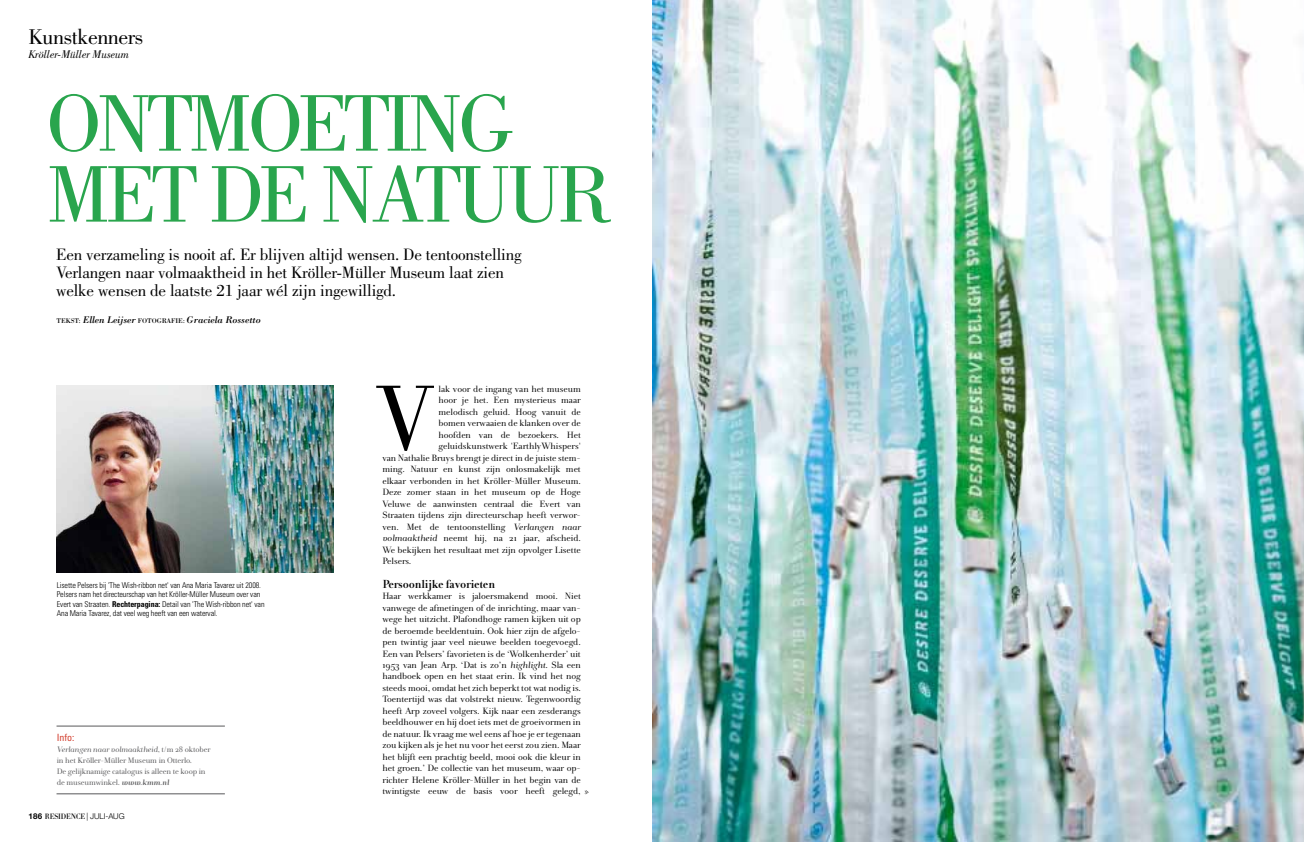
<style>
.page{position:relative;width:1304px;height:842px;background:#fff}
.page>*{position:absolute;margin:0;border:0;box-sizing:border-box;transform-origin:0 0}
.t1{font:95.5px "Bodoni Std";color:#000}
.t2{font:83px/71px "Bodoni Std";letter-spacing:-.06em;color:#29a54d}
.t3{font:22px "Bodoni Std";color:#000}
.t4{font:17px/18px "Bodoni Std";letter-spacing:-.01em;color:#000}
.t5{font:700 12px "Andrade";letter-spacing:-.02em;color:#000}
.t6{font:italic 11.5px "Bodoni Std";letter-spacing:-.01em;color:#000}
.t7{font:italic 10px "Bodoni Std";letter-spacing:-.01em;color:#000}
.t8{font:condensed 10px "Univers LT Std";color:#d34030}
.t9{font:9.4px/11.5px "Andrade";letter-spacing:-.01em;color:#000;text-align:justify}
.t10{font:8.2px/11px "Andrade";letter-spacing:-.02em;color:#58585a}
.t11{font:300 condensed 8px/9.5px "Univers LT Std";letter-spacing:-.01em;color:#000}
.t12{font:8px "Carmen";letter-spacing:-.01em;color:#000}
.s1{font-style:normal;font-size:7px}
.s2{font-weight:700}
.s3{font-style:italic}
.s4{font-weight:700;font-style:italic}
.s5{font-family:"Helvetica Neue LT Std";font-weight:700}
.s6{font-family:"Helvetica Neue LT Std";font-weight:300}
</style>
<div class="page">
<hr style="left:57px;top:726px;width:168px;height:1px;background:#58585a">
<hr style="left:57px;top:793px;width:168px;height:1px;background:#58585a">
<img style="left:57px;top:386px;width:276px;height:186px">
<img style="left:653px;top:0;width:651px;height:842px">
<svg style="left:585px;top:790px;width:4px;height:4px"></svg>
<h3 class="t3" style="left:28px;top:24px;width:116px">Kunstkenners</h3>
<p class="t6" style="left:28px;top:48px;width:102px">Kröller-Müller Museum</p>
<h2 class="t2" style="left:46px;top:89px;width:568px">ontmoeting met DE natuur</h2>
<h3 class="t4" style="left:56px;top:246px;width:467px">Een verzameling is nooit af. Er blijven altijd wensen. De tentoonstelling<br>Verlangen naar volmaaktheid in het Kröller-Müller Museum laat zien welke wensen de laatste 21 jaar wél zijn ingewilligd.</h3>
<p class="t7" style="left:57px;top:313px;width:206px"><span class="s1">TEKST:</span> Ellen Leijser <span class="s1">FOTOGRAFIE:</span> Graciela Rossetto</p>
<p class="t11" style="left:57px;top:580px;width:209px">Lisette Pelsers bij 'The Wish-ribbon net' van Ana Maria Tavarez uit 2008.<br>Pelsers nam het directeurschap van het Kröller-Müller Museum over van Evert van Straaten. <span class="s2">Rechterpagina:</span> Detail van 'The Wish-ribbon net' van Ana Maria Tavarez, dat veel weg heeft van een waterval.</p>
<p class="t8" style="left:57px;top:731px;width:19px">Info:</p>
<p class="t10" style="left:57px;top:744px;width:155px"><span class="s3">Verlangen naar volmaaktheid</span>, t/m 28 oktober in het Kröller-Müller Museum in Otterlo.<br>De gelijknamige catalogus is alleen te koop in de museumwinkel. <span class="s4">www.kmm.nl</span></p>
<p class="t12" style="left:28px;top:812px;width:98px"><span class="s5">186</span> RESIDENCE <span class="s6">| JULI-AUG</span></p>
<h1 class="t1" style="left:374px;top:365px;width:65px">V</h1>
<p class="t9" style="left:438px;top:383px;width:144px">lak voor de ingang van het museum</p>
<p class="t9" style="left:438px;top:395px;width:144px">hoor je het. Een mysterieus maar</p>
<p class="t9" style="left:438px;top:406px;width:144px">melodisch geluid. Hoog vanuit de</p>
<p class="t9" style="left:438px;top:418px;width:144px">bomen verwaaien de klanken over de</p>
<p class="t9" style="left:438px;top:429px;width:144px">hoofden van de bezoekers. Het</p>
<p class="t9" style="left:438px;top:441px;width:144px">geluidskunstwerk 'EarthlyWhispers'</p>
<p class="t9" style="left:382px;top:452px;width:200px">van Nathalie Bruys brengt je direct in de juiste stem-</p>
<p class="t9" style="left:382px;top:464px;width:200px">ming. Natuur en kunst zijn onlosmakelijk met</p>
<p class="t9" style="left:382px;top:475px;width:200px">elkaar verbonden in het Kröller-Müller Museum.</p>
<p class="t9" style="left:382px;top:487px;width:200px">Deze zomer staan in het museum op de Hoge</p>
<p class="t9" style="left:382px;top:498px;width:200px">Veluwe de aanwinsten centraal die Evert van</p>
<p class="t9" style="left:382px;top:510px;width:200px">Straaten tijdens zijn directeurschap heeft verwor-</p>
<p class="t9" style="left:382px;top:521px;width:200px">ven. Met de tentoonstelling <span class="s3">Verlangen naar</span></p>
<p class="t9" style="left:382px;top:533px;width:200px"><span class="s3">volmaaktheid</span> neemt hij, na 21 jaar, afscheid.</p>
<p class="t9" style="left:382px;top:544px;width:200px">We bekijken het resultaat met zijn opvolger Lisette</p>
<p class="t9" style="left:382px;top:556px;width:30px">Pelsers.</p>
<p class="t5" style="left:382px;top:577px;width:114px">Persoonlijke favorieten</p>
<p class="t9" style="left:382px;top:590px;width:200px">Haar werkkamer is jaloersmakend mooi. Niet vanwege de afmetingen of de inrichting, maar van&shy;wege het uitzicht. Plafondhoge ramen kijken uit op de beroemde beeldentuin. Ook hier zijn de afgelo&shy;pen twintig jaar veel nieuwe beelden toegevoegd.<br>Een van Pelsers’ favorieten is de ‘Wolkenherder’ uit 1953 van Jean Arp. ‘Dat is zo’n <span class="s3">highlight</span>. Sla een handboek open en het staat erin. Ik vind het nog steeds mooi, omdat het zich beperkt tot wat nodig is.<br>Toentertijd was dat volstrekt nieuw. Tegenwoordig heeft Arp zoveel volgers. Kijk naar een zesderangs beeldhouwer en hij doet iets met de groeivormen in de natuur. Ik vraag me wel eens af hoe je er tegenaan zou kijken als je het nu voor het eerst zou zien. Maar het blijft een prachtig beeld, mooi ook die kleur in het groen.’ De collectie van het museum, waar op&shy;richter Helene Kröller-Müller in het begin van de twintigste eeuw de basis voor heeft gelegd,</p>
</div>
